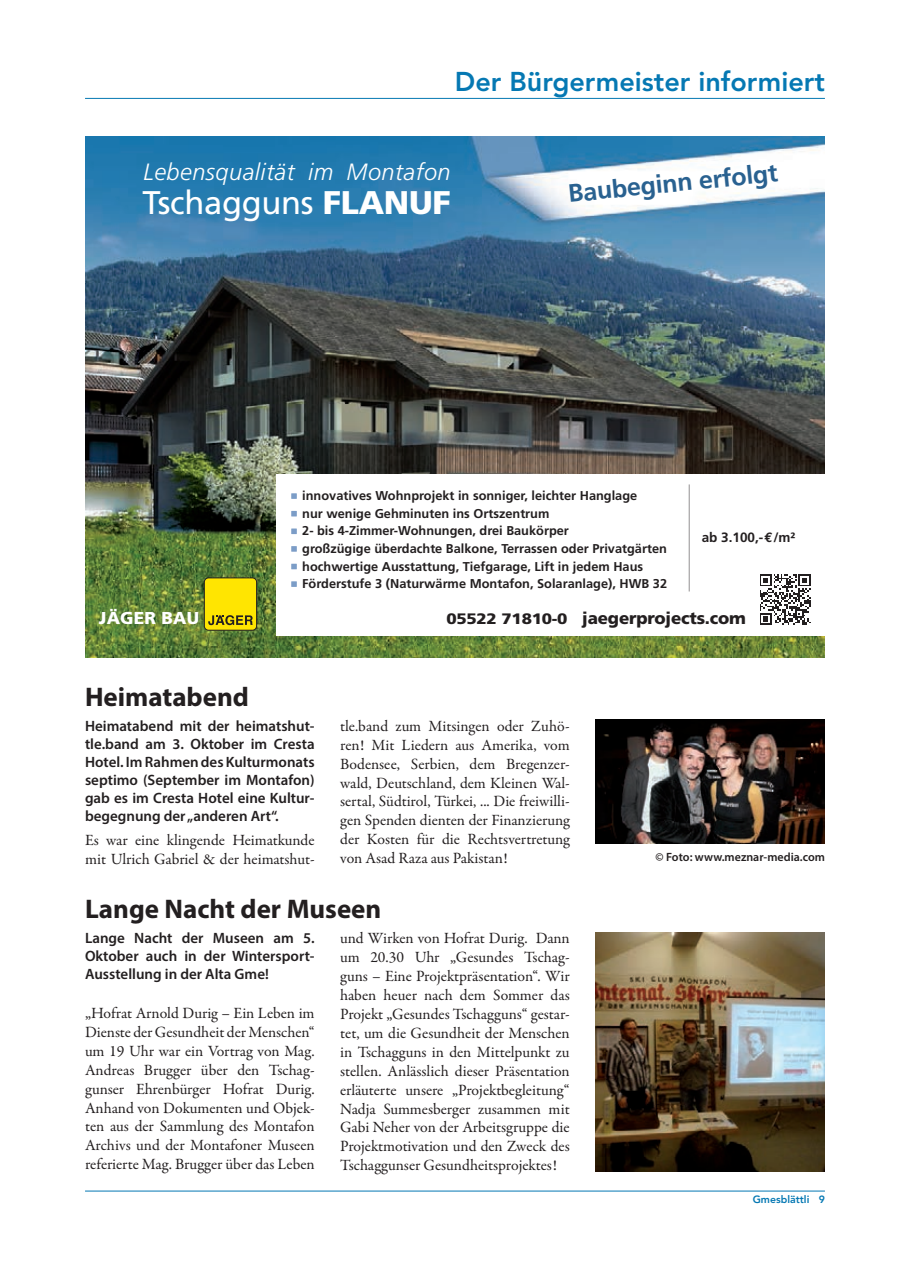
<style>
.page{position:relative;width:910px;height:1280px;background:#fff}
.page>*{position:absolute;margin:0;border:0;box-sizing:border-box;transform-origin:0 0}
.t1{font:32.7px "Frutiger LT Std";letter-spacing:-.01em;color:#fff}
.Headline{font:700 27px "Myriad Pro";color:#231f20}
.Laufender_Text{font:800 27px "Avenir";color:#0578b3}
.t2{font:700 25.05px "Frutiger LT Std";color:#296190}
.t3{font:italic 300 23.55px "Frutiger LT Std";letter-spacing:.02em;color:#fff}
.t4{font:900 17.25px "Frutiger LT Std";letter-spacing:.01em;color:#fff}
.t5{font:900 16.8px "Frutiger LT Std";letter-spacing:-.01em;color:#231f20}
.Laufender_Text-2{font:15.75px/18.9px "Garamond Premr Pro";letter-spacing:-.005em;color:#231f20;text-align:justify}
.Vorspann{font:600 15px/18px "Myriad Pro";color:#231f20;text-align:justify}
.t6{font:700 13.5px "Frutiger LT Std";color:#231f20}
.t7{font:700 12.75px/17.5px "Frutiger LT Std";color:#231f20}
.Bildtext_rechtsbündi{font:600 12px "Myriad Pro";color:#231f20}
.t8{font:800 10.5px "Avenir";color:#0578b3}
.s1{font-weight:900}
.s2{font-family:"Euro Mono";font-size:13.8px}
.s3{font-size:15.15px}
</style>
<div class="page">
<hr style="left:85px;top:98px;width:740px;height:1px;background:#0578b3">
<hr style="left:85px;top:1191px;width:740px;height:1px;background:#0578b3">
<img style="left:85px;top:136px;width:740px;height:521px">
<div style="left:276px;top:474px;width:549px;height:162px;background:#fff"></div>
<hr style="left:689px;top:484px;width:1px;height:107px;background:#231f20">
<svg style="left:291px;top:493px;width:6px;height:6px"></svg>
<svg style="left:291px;top:511px;width:6px;height:5px"></svg>
<svg style="left:291px;top:528px;width:6px;height:6px"></svg>
<svg style="left:291px;top:546px;width:6px;height:6px"></svg>
<svg style="left:291px;top:564px;width:6px;height:5px"></svg>
<svg style="left:291px;top:581px;width:6px;height:6px"></svg>
<svg style="left:760px;top:574px;width:51px;height:51px"></svg>
<div style="left:204px;top:578px;width:53px;height:52px;background:#ffe501;border-radius:4px"></div>
<div style="left:204px;top:578px;width:53px;height:52px;border:1px solid #231f20;border-radius:4px"></div>
<svg style="left:208px;top:615px;width:45px;height:10px"></svg>
<img style="left:595px;top:719px;width:230px;height:124px">
<img style="left:595px;top:932px;width:230px;height:239px">
<p class="Laufender_Text" style="left:455px;top:65px;width:371px">Der Bürgermeister informiert</p>
<p class="t3" style="left:143px;top:159px;width:309px">Lebensqualität im Montafon</p>
<p class="t1" style="left:142px;top:183px;width:310px">Tschagguns <span class="s1">FLANUF</span></p>
<p class="t2" style="left:567px;top:179px;width:212px;rotate:-6deg">Baubeginn erfolgt</p>
<p class="t7" style="left:302px;top:487px;width:366px">innovatives Wohnprojekt in sonniger, leichter Hanglage<br>nur wenige Gehminuten ins Ortszentrum<br>2- bis 4-Zimmer-Wohnungen, drei Baukörper<br>großzügige überdachte Balkone, Terrassen oder Privatgärten hochwertige Ausstattung, Tiefgarage, Lift in jedem Haus Förderstufe 3 (Naturwärme Montafon, Solaranlage), HWB 32</p>
<p class="t6" style="left:702px;top:529px;width:95px">ab 3.100,-<span class="s2">E</span>/m²</p>
<p class="t4" style="left:99px;top:607px;width:102px">JÄGER BAU</p>
<p class="t5" style="left:446px;top:608px;width:301px"><span class="s3">05522 71810-0</span> jaegerprojects.com</p>
<p class="Headline" style="left:85px;top:679px;width:165px">Heimatabend</p>
<p class="Vorspann" style="left:85px;top:716px;width:231px">Heimatabend mit der heimatshut&shy;tle.band am 3. Oktober im Cresta Hotel. Im Rahmen des Kulturmonats septimo (September im Montafon) gab es im Cresta Hotel eine Kultur&shy;begegnung der „anderen Art“.</p>
<p class="Laufender_Text-2" style="left:85px;top:831px;width:231px">Es war eine klingende Heimatkunde mit Ulrich Gabriel &amp; der heimatshut-</p>
<p class="Laufender_Text-2" style="left:340px;top:717px;width:231px">tle.band zum Mitsingen oder Zuhö&shy;ren! Mit Liedern aus Amerika, vom Bodensee, Serbien, dem Bregenzer&shy;wald, Deutschland, dem Kleinen Wal&shy;sertal, Südtirol, Türkei, ... Die freiwilli&shy;gen Spenden dienten der Finanzierung der Kosten für die Rechtsvertretung von Asad Raza aus Pakistan!</p>
<p class="Headline" style="left:85px;top:891px;width:298px">Lange Nacht der Museen</p>
<p class="Vorspann" style="left:85px;top:929px;width:231px">Lange Nacht der Museen am 5.<br>Oktober auch in der Wintersport-Ausstellung in der Alta Gme!</p>
<p class="Laufender_Text-2" style="left:85px;top:1004px;width:231px">„Hofrat Arnold Durig – Ein Leben im Dienste der Gesundheit der Menschen“ um 19 Uhr war ein Vortrag von Mag.<br>Andreas Brugger über den Tschag&shy;gunser Ehrenbürger Hofrat Durig.<br>Anhand von Dokumenten und Objek&shy;ten aus der Sammlung des Montafon Archivs und der Montafoner Museen referierte Mag. Brugger über das Leben</p>
<p class="Laufender_Text-2" style="left:340px;top:929px;width:231px">und Wirken von Hofrat Durig. Dann um 20.30 Uhr „Gesundes Tschag&shy;guns – Eine Projektpräsentation“. Wir haben heuer nach dem Sommer das Projekt „Gesundes Tschagguns“ gestar&shy;tet, um die Gesundheit der Menschen in Tschagguns in den Mittelpunkt zu stellen. Anlässlich dieser Präsentation erläuterte unsere „Projektbegleitung“ Nadja Summesberger zusammen mit Gabi Neher von der Arbeitsgruppe die Projektmotivation und den Zweck des Tschaggunser Gesundheitsprojektes!</p>
<p class="Bildtext_rechtsbündi" style="left:656px;top:849px;width:171px">© Foto: www.meznar-media.com</p>
<p class="t8" style="left:753px;top:1193px;width:74px">Gmesblättli 9</p>
</div>
